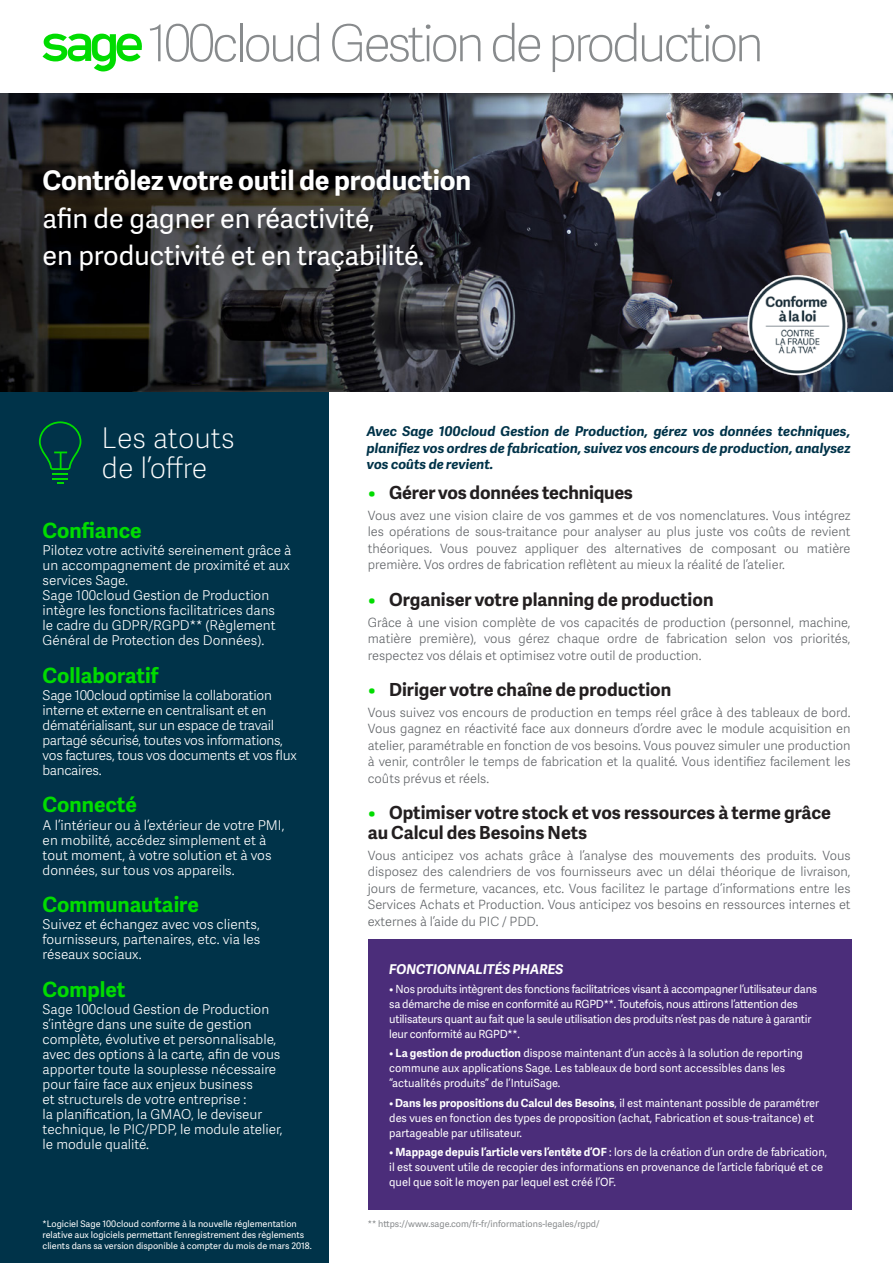
<style>
.page{position:relative;width:893px;height:1263px;background:#fff}
.page>*{position:absolute;margin:0;border:0;box-sizing:border-box;transform-origin:0 0}
.Ligne_titre__gauche{font:51px "Adelle Sans SAGE Th";letter-spacing:-.075em;color:#888b8d}
.Ligne_titre__gauche-2{font:28.5px "Adelle Sans SAGE Th";letter-spacing:-.005em;color:#fff}
.Titre_header_Mid_Cya{font:27px "Adelle Sans SAGE";letter-spacing:-.005em;color:#fff}
.Titre_header_Mid_Cya-2{font:700 27px "Adelle Sans SAGE";letter-spacing:-.005em;color:#fff}
.Petit_Titre_ital_non{font:700 21px "Adelle Sans SAGE";color:#00dc00}
.t1{font:700 18px/19.5px "Adelle Sans SAGE";color:#231f20}
.Body_sidebar{font:13.5px/15px "Adelle Sans SAGE Lt";color:#fff}
.Body_sidebar-2{font:13.5px/15px "Adelle Sans SAGE Lt";letter-spacing:-.02em;color:#fff}
.Chapo_Mid_Cyan{font:italic 700 13.5px/16.5px "Adelle Sans SAGE";color:#003349;text-align:justify}
.Titre_encadré{font:italic 700 13.5px "Adelle Sans SAGE";color:#fff}
.Body_8_5pt{font:12.75px/16.5px "Adelle Sans SAGE Lt";color:#63666a;text-align:justify}
.Titre_encadré-2{font:11.25px/15px "Adelle Sans SAGE";color:#fff}
.Titre_encadré-3{font:11.25px/15px "Adelle Sans SAGE";letter-spacing:-.02em;color:#fff}
.Ligne_titre__gauche-3{font:9px/10.8px "Adelle Sans SAGE";color:#fff}
.Ligne_titre__gauche-4{font:9px "Adelle Sans SAGE";color:#888b8d}
.s1{color:#00dc00}
.s2{font-weight:700}
</style>
<div class="page">
<div style="left:0;top:373px;width:329px;height:890px;background:#003349"></div>
<svg style="left:39px;top:421px;width:42px;height:63px"></svg>
<img style="left:0;top:94px;width:893px;height:297px">
<svg style="left:43px;top:34px;width:99px;height:38px"></svg>
<div style="left:368px;top:940px;width:483px;height:270px;background:#4b2d7a"></div>
<img style="left:744px;top:273px;width:106px;height:104px">
<p class="Ligne_titre__gauche" style="left:147px;top:7px;width:618px">100cloud Gestion de production</p>
<p class="Titre_header_Mid_Cya-2" style="left:43px;top:161px;width:430px">Contrôlez votre outil de production</p>
<p class="Titre_header_Mid_Cya" style="left:43px;top:199px;width:334px">afin de gagner en réactivité,</p>
<p class="Titre_header_Mid_Cya" style="left:43px;top:236px;width:383px">en productivité et en traçabilité.</p>
<p class="Ligne_titre__gauche-2" style="left:102px;top:418px;width:135px">Les atouts</p>
<p class="Ligne_titre__gauche-2" style="left:102px;top:448px;width:107px">de l’offre</p>
<p class="Petit_Titre_ital_non" style="left:43px;top:515px;width:101px">Confiance</p>
<p class="Body_sidebar" style="left:43px;top:542px;width:250px;text-align:justify">Pilotez votre activité sereinement grâce à un accompagnement de proximité et aux services Sage.</p>
<p class="Body_sidebar" style="left:43px;top:587px;width:235px">Sage 100cloud Gestion de Production intègre les fonctions facilitatrices dans le cadre du GDPR/RGPD** (Règlement Général de Protection des Données).</p>
<p class="Petit_Titre_ital_non" style="left:43px;top:660px;width:117px">Collaboratif</p>
<p class="Body_sidebar-2" style="left:43px;top:687px;width:256px">Sage 100cloud optimise la collaboration interne et externe en centralisant et en dématérialisant, sur un espace de travail partagé sécurisé, toutes vos informations, vos factures, tous vos documents et vos flux bancaires.</p>
<p class="Petit_Titre_ital_non" style="left:43px;top:789px;width:96px">Connecté</p>
<p class="Body_sidebar" style="left:43px;top:817px;width:243px">A l’intérieur ou à l’extérieur de votre PMI, en mobilité, accédez simplement et à tout moment, à votre solution et à vos données, sur tous vos appareils.</p>
<p class="Petit_Titre_ital_non" style="left:43px;top:889px;width:158px">Communautaire</p>
<p class="Body_sidebar" style="left:43px;top:917px;width:219px;text-align:justify">Suivez et échangez avec vos clients, fournisseurs, partenaires, etc. via les réseaux sociaux.</p>
<p class="Petit_Titre_ital_non" style="left:43px;top:974px;width:84px">Complet</p>
<p class="Body_sidebar" style="left:43px;top:1002px;width:242px">Sage 100cloud Gestion de Production s’intègre dans une suite de gestion complète, évolutive et personnalisable, avec des options à la carte, afin de vous apporter toute la souplesse nécessaire pour faire face aux enjeux business<br>et structurels de votre entreprise :<br>la planification, la GMAO, le deviseur technique, le PIC/PDP, le module atelier, le module qualité.</p>
<p class="Chapo_Mid_Cyan" style="left:367px;top:423px;width:485px">Avec Sage 100cloud Gestion de Production, gérez vos données techniques, planifiez vos ordres de fabrication, suivez vos encours de production, analysez vos coûts de revient.</p>
<p class="t1" style="left:368px;top:482px;width:267px"><span class="s1">•</span> Gérer vos données techniques</p>
<p class="Body_8_5pt" style="left:368px;top:507px;width:484px">Vous avez une vision claire de vos gammes et de vos nomenclatures. Vous intégrez les opérations de sous-traitance pour analyser au plus juste vos coûts de revient théoriques. Vous pouvez appliquer des alternatives de composant ou matière première. Vos ordres de fabrication reflètent au mieux la réalité de l’atelier.</p>
<p class="t1" style="left:368px;top:589px;width:347px"><span class="s1">•</span> Organiser votre planning de production</p>
<p class="Body_8_5pt" style="left:368px;top:613px;width:484px">Grâce à une vision complète de vos capacités de production (personnel, machine, matière première), vous gérez chaque ordre de fabrication selon vos priorités, respectez vos délais et optimisez votre outil de production.</p>
<p class="t1" style="left:368px;top:679px;width:305px"><span class="s1">•</span> Diriger votre chaîne de production</p>
<p class="Body_8_5pt" style="left:368px;top:704px;width:484px">Vous suivez vos encours de production en temps réel grâce à des tableaux de bord.<br>Vous gagnez en réactivité face aux donneurs d’ordre avec le module acquisition en atelier, paramétrable en fonction de vos besoins. Vous pouvez simuler une production à venir, contrôler le temps de fabrication et la qualité. Vous identifiez facilement les coûts prévus et réels.</p>
<p class="t1" style="left:368px;top:802px;width:465px"><span class="s1">•</span> Optimiser votre stock et vos ressources à terme grâce au Calcul des Besoins Nets</p>
<p class="Body_8_5pt" style="left:368px;top:846px;width:484px">Vous anticipez vos achats grâce à l’analyse des mouvements des produits. Vous disposez des calendriers de vos fournisseurs avec un délai théorique de livraison, jours de fermeture, vacances, etc. Vous facilitez le partage d’informations entre les Services Achats et Production. Vous anticipez vos besoins en ressources internes et externes à l’aide du PIC / PDD.</p>
<p class="Titre_encadré" style="left:389px;top:959px;width:175px">FONCTIONNALITÉS PHARES</p>
<p class="Titre_encadré-3" style="left:389px;top:981px;width:429px">• Nos produits intègrent des fonctions facilitatrices visant à accompagner l’utilisateur dans sa démarche de mise en conformité au RGPD**. Toutefois, nous attirons l’attention des utilisateurs quant au fait que la seule utilisation des produits n’est pas de nature à garantir leur conformité au RGPD**.</p>
<p class="Titre_encadré-2" style="left:389px;top:1045px;width:415px">• <span class="s2">La gestion de production</span> dispose maintenant d’un accès à la solution de reporting commune aux applications Sage. Les tableaux de bord sont accessibles dans les “actualités produits” de l’IntuiSage.</p>
<p class="Titre_encadré-2" style="left:389px;top:1095px;width:431px">• <span class="s2">Dans les propositions du Calcul des Besoins</span>, il est maintenant possible de paramétrer des vues en fonction des types de proposition (achat, Fabrication et sous-traitance) et partageable par utilisateur.</p>
<p class="Titre_encadré-2" style="left:389px;top:1144px;width:439px">• <span class="s2">Mappage depuis l’article vers l’entête d’OF</span> : lors de la création d’un ordre de fabrication, il est souvent utile de recopier des informations en provenance de l’article fabriqué et ce quel que soit le moyen par lequel est créé l’OF.</p>
<p class="Ligne_titre__gauche-3" style="left:43px;top:1218px;width:271px">*Logiciel Sage 100cloud conforme à la nouvelle réglementation relative aux logiciels permettant l’enregistrement des règlements clients dans sa version disponible à compter du mois de mars 2018.</p>
<p class="Ligne_titre__gauche-4" style="left:368px;top:1218px;width:233px">** https://www.sage.com/fr-fr/informations-legales/rgpd/</p>
</div>
